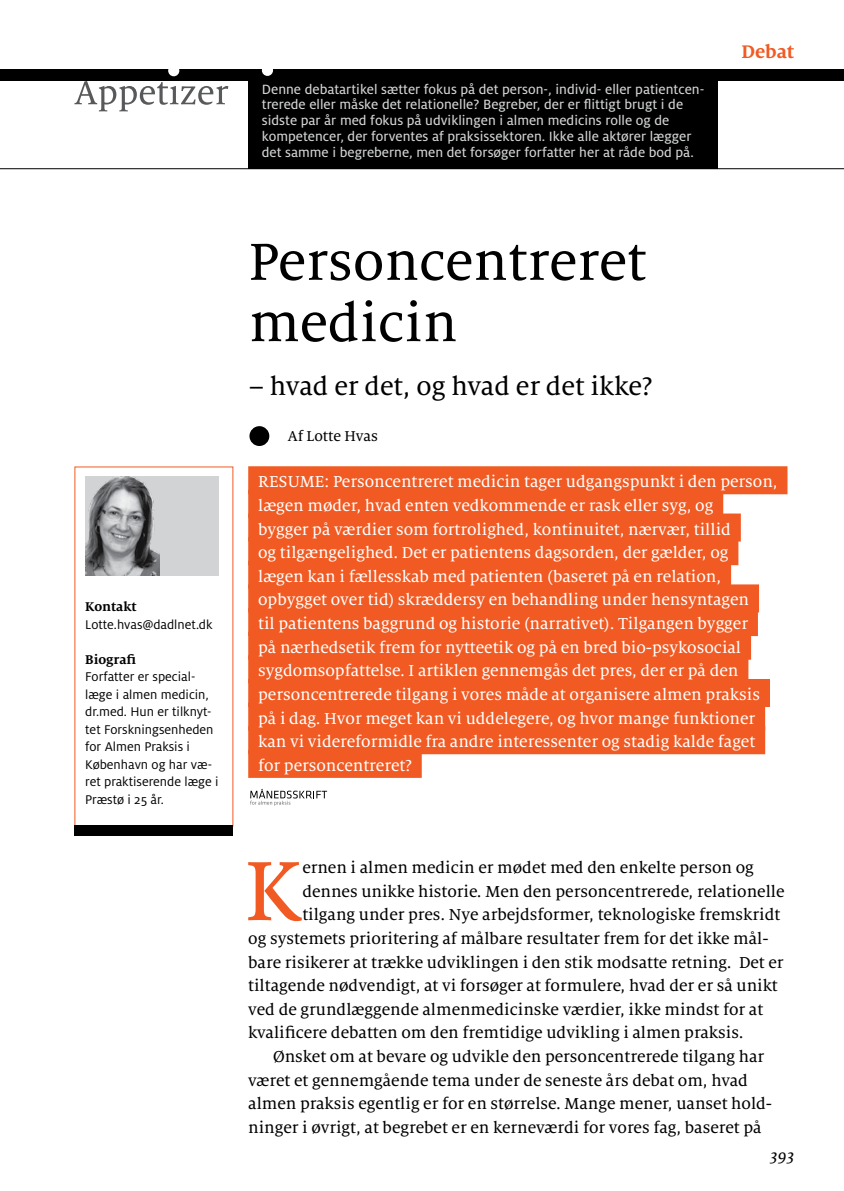
<style>
.page{position:relative;width:844px;height:1191px;background:#fff}
.page>*{position:absolute;margin:0;border:0;box-sizing:border-box;transform-origin:0 0}
.t1{font:93.27px "Milo Serif OT Text";color:#f15a22}
.t2{font:57.75px/61.2px "Milo Serif OT Text";color:#000}
.t3{font:28px "Milo Serif OT Text";color:#000}
.t4{font:700 20.12px "Milo Serif OT";color:#f15a22}
.t5{font:17.5px "Milo Serif OT Text";color:#000}
.t6{font:17.5px/23.6px "Milo Serif OT Text";color:#fff}
.t7{font:17.5px "Milo Serif OT Text Ita";color:#000}
.t8{font:15.75px "Milo Serif OT Text";color:#000}
.t9{font:14.88px/15.8px "Milo OT Text";color:#d1d3d4}
.t10{font:14px/17.5px "Milo OT";color:#000}
.t11{font:700 14px "Milo Serif OT";color:#000}
</style>
<div class="page">
<div style="left:0;top:69px;width:843px;height:12px;background:#000"></div>
<hr style="left:0;top:168px;width:843px;height:1px;background:#000">
<div style="left:248px;top:69px;width:469px;height:100px;background:#000"></div>
<div style="left:168px;top:65px;width:11px;height:11px;background:#fff;border-radius:50%"></div>
<svg style="left:74px;top:81px;width:154px;height:30px"></svg>
<div style="left:248px;top:466px;width:539px;height:28px;background:#f15a22"></div>
<div style="left:248px;top:490px;width:475px;height:28px;background:#f15a22"></div>
<div style="left:248px;top:513px;width:492px;height:28px;background:#f15a22"></div>
<div style="left:248px;top:537px;width:490px;height:28px;background:#f15a22"></div>
<div style="left:248px;top:561px;width:483px;height:28px;background:#f15a22"></div>
<div style="left:248px;top:584px;width:510px;height:28px;background:#f15a22"></div>
<div style="left:248px;top:608px;width:509px;height:28px;background:#f15a22"></div>
<div style="left:248px;top:631px;width:502px;height:28px;background:#f15a22"></div>
<div style="left:248px;top:655px;width:500px;height:28px;background:#f15a22"></div>
<div style="left:248px;top:679px;width:521px;height:28px;background:#f15a22"></div>
<div style="left:248px;top:702px;width:517px;height:28px;background:#f15a22"></div>
<div style="left:248px;top:726px;width:517px;height:28px;background:#f15a22"></div>
<div style="left:248px;top:750px;width:173px;height:28px;background:#f15a22"></div>
<div style="left:85px;top:477px;width:134px;height:99px;background:#d1d3d4"></div>
<img style="left:85px;top:477px;width:75px;height:99px">
<div style="left:74px;top:825px;width:159px;height:10px;background:#000"></div>
<div style="left:249px;top:426px;width:20px;height:20px;background:#000;border-radius:50%"></div>
<svg style="left:250px;top:789px;width:77px;height:16px"></svg>
<div style="left:262px;top:65px;width:11px;height:11px;background:#fff;border-radius:50%"></div>
<p class="t9" style="left:262px;top:81px;width:444px">Denne debatartikel sætter fokus på det person-, individ- eller patientcen&shy;trerede eller måske det relationelle? Begreber, der er flittigt brugt i de sidste par år med fokus på udviklingen i almen medicins rolle og de kompetencer, der forventes af praksissektoren. Ikke alle aktører lægger det samme i begreberne, men det forsøger forfatter her at råde bod på.</p>
<p class="t4" style="left:741px;top:41px;width:54px">Debat</p>
<p class="t11" style="left:85px;top:599px;width:53px">Kontakt</p>
<p class="t10" style="left:85px;top:615px;width:129px">Lotte.hvas@dadlnet.dk</p>
<p class="t11" style="left:85px;top:651px;width:52px">Biografi</p>
<p class="t10" style="left:85px;top:668px;width:135px">Forfatter er special&shy;læge i almen medicin, dr.med. Hun er tilknyt&shy;tet Forskningsenheden for Almen Praksis i<br>København og har væ&shy;ret praktiserende læge i<br>Præstø i 25 år.</p>
<h2 class="t2" style="left:248px;top:232px;width:399px">Personcentreret medicin</h2>
<h3 class="t3" style="left:248px;top:372px;width:405px">– hvad er det, og hvad er det ikke?</h3>
<p class="t8" style="left:288px;top:428px;width:91px">Af Lotte Hvas</p>
<p class="t6" style="left:258px;top:470px;width:521px">Resume: Personcentreret medicin tager udgangspunkt i den person, lægen møder, hvad enten vedkommende er rask eller syg, og<br>bygger på værdier som fortrolighed, kontinuitet, nærvær, tillid<br>og tilgængelighed. Det er patientens dagsorden, der gælder, og lægen kan i fællesskab med patienten (baseret på en relation, opbygget over tid) skræddersy en behandling under hensyntagen<br>til patientens baggrund og historie (narrativet). Tilgangen bygger<br>på nærhedsetik frem for nytteetik og på en bred bio-psykosocial sygdomsopfattelse. I artiklen gennemgås det pres, der er på den personcentrerede tilgang i vores måde at organisere almen praksis på i dag. Hvor meget kan vi uddelegere, og hvor mange funktioner kan vi videreformidle fra andre interessenter og stadig kalde faget for personcentreret?</p>
<h1 class="t1" style="left:244px;top:841px;width:59px">K</h1>
<p class="t5" style="left:302px;top:858px;width:453px">ernen i almen medicin er mødet med den enkelte person og</p>
<p class="t5" style="left:302px;top:881px;width:483px">dennes unikke historie. Men den personcentrerede, relationelle</p>
<p class="t5" style="left:302px;top:905px;width:479px">tilgang under pres. Nye arbejdsformer, teknologiske fremskridt</p>
<p class="t5" style="left:248px;top:929px;width:521px">og systemets prioritering af målbare resultater frem for det ikke mål-</p>
<p class="t5" style="left:248px;top:952px;width:536px">bare risikerer at trække udviklingen i den stik modsatte retning. Det er</p>
<p class="t5" style="left:248px;top:976px;width:530px">tiltagende nødvendigt, at vi forsøger at formulere, hvad der er så unikt</p>
<p class="t5" style="left:248px;top:1000px;width:516px">ved de grundlæggende almenmedicinske værdier, ikke mindst for at</p>
<p class="t5" style="left:248px;top:1023px;width:496px">kvalificere debatten om den fremtidige udvikling i almen praksis.</p>
<p class="t5" style="left:273px;top:1047px;width:492px">Ønsket om at bevare og udvikle den personcentrerede tilgang har</p>
<p class="t5" style="left:248px;top:1070px;width:501px">været et gennemgående tema under de seneste års debat om, hvad</p>
<p class="t5" style="left:248px;top:1094px;width:525px">almen praksis egentlig er for en størrelse. Mange mener, uanset hold-</p>
<p class="t5" style="left:248px;top:1118px;width:515px">ninger i øvrigt, at begrebet er en kerneværdi for vores fag, baseret på</p>
<p class="t7" style="left:769px;top:1146px;width:26px">393</p>
</div>
